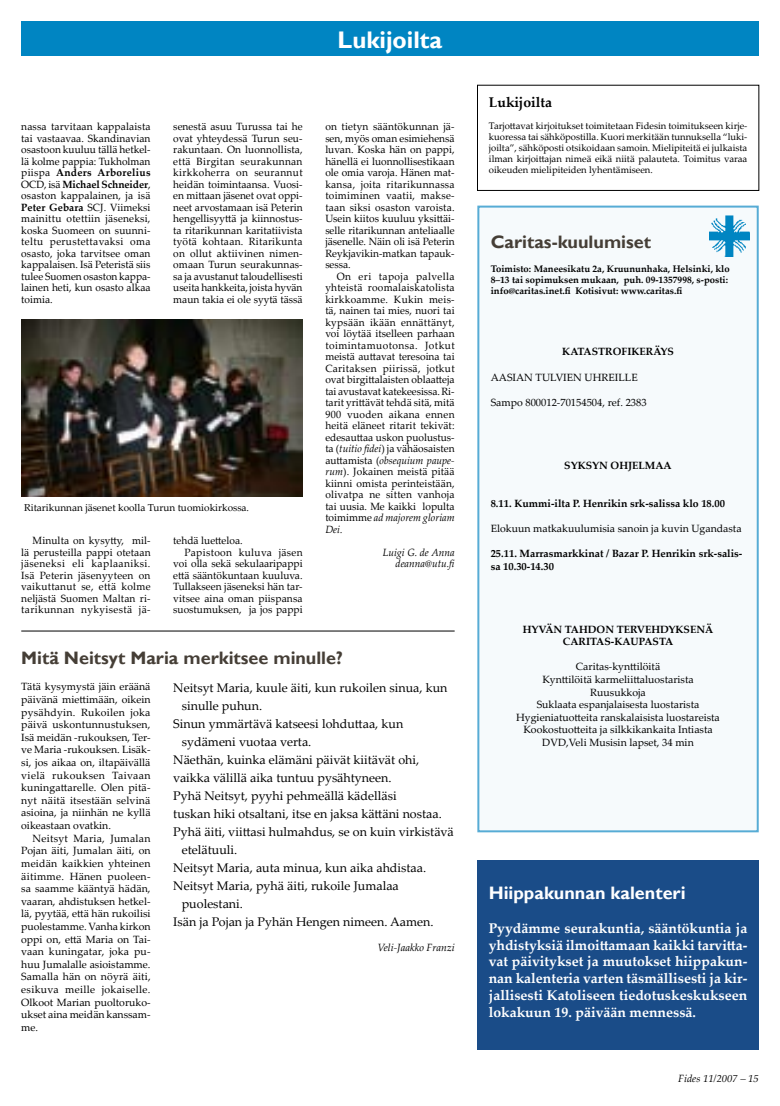
<style>
.page{position:relative;width:780px;height:1106px;background:#fff}
.page>*{position:absolute;margin:0;border:0;box-sizing:border-box;transform-origin:0 0}
.t1{font:700 24px "Gill Sans";color:#fff}
.t2{font:700 18px "Gill Sans";color:#453e36}
.t3{font:700 18px "Gill Sans";color:#fff}
.t4{font:700 14px/16.8px "Palatino Linotype";color:#fff;text-align:justify}
.t5{font:700 14px "Palatino Linotype";color:#000}
.t6{font:12.5px "Palatino Linotype";color:#000}
.t7{font:10.5px/11.5px "Palatino Linotype";color:#000;text-align:justify}
.t8{font:700 10.5px/12.6px "Palatino Linotype";color:#000}
.t9{font:italic 10.5px/11.5px "Palatino Linotype";color:#000;text-align:right}
.t10{font:10.5px "Palatino Linotype";letter-spacing:.035em;color:#000}
.t11{font:10px "Palatino Linotype";color:#000}
.t12{font:9.5px/11px "Palatino Linotype";color:#000;text-align:justify}
.t13{font:700 9.5px/11px "Palatino Linotype";color:#000}
.s1{font-weight:700}
.s2{font-style:italic}
</style>
<div class="page">
<div style="left:0;top:21px;width:758px;height:34px;background:#0085c2"></div>
<div style="left:0;top:21px;width:21px;height:35px;background:#fff"></div>
<div style="left:478px;top:207px;width:279px;height:624px;background:#f6fafc"></div>
<div style="left:477px;top:206px;width:281px;height:626px;border:2px solid #57acd5"></div>
<img style="left:709px;top:216px;width:40px;height:40px">
<div style="left:477px;top:860px;width:281px;height:189px;background:#1a4c88"></div>
<img style="left:21px;top:319px;width:281px;height:178px">
<hr style="left:21px;top:631px;width:433px;height:1px;background:#000">
<h1 class="t1" style="left:337px;top:25px;width:106px">Lukijoilta</h1>
<p class="t7" style="left:21px;top:120px;width:131px">nassa tarvitaan kappalaista tai vastaavaa. Skandinavian osastoon kuuluu tällä hetkel&shy;lä kolme pappia: Tukholman piispa <span class="s1">Anders Arborelius </span>OCD, isä <span class="s1">Michael Schneider</span>, osaston kappalainen, ja isä <span class="s1">Peter Gebara</span> SCJ. Viimeksi mainittu otettiin jäseneksi, koska Suomeen on suunni&shy;teltu perustettavaksi oma osasto, joka tarvitsee oman kappalaisen. Isä Peteristä siis tulee Suomen osaston kappa&shy;lainen heti, kun osasto alkaa toimia.</p>
<p class="t7" style="left:173px;top:120px;width:131px">senestä asuu Turussa tai he ovat yhteydessä Turun seu&shy;rakuntaan. On luonnollista, että Birgitan seurakunnan kirkkoherra on seurannut heidän toimintaansa. Vuosi&shy;en mittaan jäsenet ovat oppi&shy;neet arvostamaan isä Peterin hengellisyyttä ja kiinnostus&shy;ta ritarikunnan karitatiivista työtä kohtaan. Ritarikunta on ollut aktiivinen nimen&shy;omaan Turun seurakunnas&shy;sa ja avustanut taloudellisesti useita hankkeita, joista hyvän maun takia ei ole syytä tässä</p>
<p class="t11" style="left:24px;top:501px;width:226px">Ritarikunnan jäsenet koolla Turun tuomiokirkossa.</p>
<p class="t7" style="left:21px;top:534px;width:131px;text-indent:11px">Minulta on kysytty, mil&shy;lä perusteilla pappi otetaan jäseneksi eli kaplaaniksi.<br>Isä Peterin jäsenyyteen on vaikuttanut se, että kolme neljästä Suomen Maltan ri&shy;tarikunnan nykyisestä jä-</p>
<p class="t7" style="left:173px;top:534px;width:71px">tehdä luetteloa.</p>
<p class="t10" style="left:185px;top:545px;width:119px">Papistoon kuluva jäsen</p>
<p class="t7" style="left:173px;top:557px;width:131px">voi olla sekä sekulaaripappi</p>
<p class="t7" style="left:173px;top:569px;width:131px">että sääntökuntaan kuuluva.</p>
<p class="t7" style="left:173px;top:580px;width:131px">Tullakseen jäseneksi hän tar-</p>
<p class="t7" style="left:173px;top:592px;width:131px">vitsee aina oman piispansa</p>
<p class="t7" style="left:173px;top:603px;width:131px">suostumuksen, ja jos pappi</p>
<p class="t7" style="left:325px;top:120px;width:131px">on tietyn sääntökunnan jä&shy;sen, myös oman esimiehensä luvan. Koska hän on pappi, hänellä ei luonnollisestikaan ole omia varoja. Hänen mat&shy;kansa, joita ritarikunnassa toimiminen vaatii, makse&shy;taan siksi osaston varoista.<br>Usein kiitos kuuluu yksittäi&shy;selle ritarikunnan anteliaalle jäsenelle. Näin oli isä Peterin Reykjavikin-matkan tapauk&shy;sessa.</p>
<p class="t7" style="left:325px;top:270px;width:131px;text-indent:11px">On eri tapoja palvella yhteistä roomalaiskatolista kirkkoamme. Kukin meis&shy;tä, nainen tai mies, nuori tai kypsään ikään ennättänyt, voi löytää itselleen parhaan toimintamuotonsa. Jotkut meistä auttavat teresoina tai Caritaksen piirissä, jotkut ovat birgittalaisten oblaatteja tai avustavat katekeesissa. Ri&shy;tarit yrittävät tehdä sitä, mitä 900 vuoden aikana ennen heitä eläneet ritarit tekivät: edesauttaa uskon puolustus&shy;ta (<span class="s2">tuitio fidei</span>) ja vähäosaisten auttamista (<span class="s2">obsequium paupe&shy;rum</span>). Jokainen meistä pitää kiinni omista perinteistään, olivatpa ne sitten vanhoja tai uusia. Me kaikki lopulta toimimme <span class="s2">ad majorem gloriam Dei.</span></p>
<p class="t9" style="left:383px;top:546px;width:75px">Luigi G. de Anna deanna@utu.fi</p>
<h2 class="t2" style="left:21px;top:647px;width:323px">Mitä Neitsyt Maria merkitsee minulle?</h2>
<p class="t7" style="left:21px;top:680px;width:131px;line-height:12.6px">Tätä kysymystä jäin eräänä päivänä miettimään, oikein pysähdyin. Rukoilen joka päivä uskontunnustuksen, Isä meidän -rukouksen, Ter&shy;ve Maria -rukouksen. Lisäk&shy;si, jos aikaa on, iltapäivällä vielä rukouksen Taivaan kuningattarelle. Olen pitä&shy;nyt näitä itsestään selvinä asioina, ja niinhän ne kyllä oikeastaan ovatkin.</p>
<p class="t7" style="left:21px;top:831px;width:131px;line-height:12.6px;text-indent:11px">Neitsyt Maria, Jumalan Pojan äiti, Jumalan äiti, on meidän kaikkien yhteinen äitimme. Hänen puoleen&shy;sa saamme kääntyä hädän, vaaran, ahdistuksen hetkel&shy;lä, pyytää, että hän rukoilisi puolestamme. Vanha kirkon oppi on, että Maria on Tai&shy;vaan kuningatar, joka pu&shy;huu Jumalalle asioistamme.<br>Samalla hän on nöyrä äiti, esikuva meille jokaiselle.<br>Olkoot Marian puoltoruko&shy;ukset aina meidän kanssam&shy;me.</p>
<p class="t6" style="left:173px;top:678px;width:276px">Neitsyt Maria, kuule äiti, kun rukoilen sinua, kun</p>
<p class="t6" style="left:182px;top:696px;width:82px">sinulle puhun.</p>
<p class="t6" style="left:173px;top:714px;width:231px">Sinun ymmärtävä katseesi lohduttaa, kun</p>
<p class="t6" style="left:182px;top:732px;width:131px">sydämeni vuotaa verta.</p>
<p class="t6" style="left:173px;top:750px;width:247px">Näethän, kuinka elämäni päivät kiitävät ohi,</p>
<p class="t6" style="left:173px;top:768px;width:220px">vaikka välillä aika tuntuu pysähtyneen.</p>
<p class="t6" style="left:173px;top:786px;width:225px">Pyhä Neitsyt, pyyhi pehmeällä kädelläsi</p>
<p class="t6" style="left:173px;top:804px;width:270px">tuskan hiki otsaltani, itse en jaksa kättäni nostaa.</p>
<p class="t6" style="left:173px;top:822px;width:282px">Pyhä äiti, viittasi hulmahdus, se on kuin virkistävä</p>
<p class="t6" style="left:182px;top:840px;width:57px">etelätuuli.</p>
<p class="t6" style="left:173px;top:858px;width:254px">Neitsyt Maria, auta minua, kun aika ahdistaa.</p>
<p class="t6" style="left:173px;top:876px;width:227px">Neitsyt Maria, pyhä äiti, rukoile Jumalaa</p>
<p class="t6" style="left:182px;top:894px;width:63px">puolestani.</p>
<p class="t6" style="left:173px;top:912px;width:262px">Isän ja Pojan ja Pyhän Hengen nimeen. Aamen.</p>
<p class="t9" style="left:378px;top:941px;width:78px">Veli-Jaakko Franzi</p>
<h3 class="t5" style="left:489px;top:92px;width:65px">Lukijoilta</h3>
<p class="t12" style="left:489px;top:120px;width:260px">Tarjottavat kirjoitukset toimitetaan Fidesin toimitukseen kirje&shy;kuoressa tai sähköpostilla. Kuori merkitään tunnuksella “luki&shy;joilta”, sähköposti otsikoidaan samoin. Mielipiteitä ei julkaista ilman kirjoittajan nimeä eikä niitä palauteta. Toimitus varaa oikeuden mielipiteiden lyhentämiseen.</p>
<h2 class="t2" style="left:490px;top:231px;width:162px">Caritas-kuulumiset</h2>
<p class="t13" style="left:490px;top:263px;width:240px">Toimisto: Maneesikatu 2a, Kruununhaka, Helsinki, klo<br>8–13 tai sopimuksen mukaan, puh. 09-1357998, s-posti: info@caritas.inet.fi Kotisivut: www.caritas.fi</p>
<p class="t8" style="left:562px;top:345px;width:113px">KATASTROFIKERÄYS</p>
<p class="t7" style="left:490px;top:371px;width:148px">AASIAN TULVIEN UHREILLE</p>
<p class="t7" style="left:490px;top:396px;width:157px">Sampo 800012-70154504, ref. 2383</p>
<p class="t8" style="left:564px;top:458px;width:109px">SYKSYN OHJELMAA</p>
<p class="t8" style="left:490px;top:496px;width:236px">8.11. Kummi-ilta P. Henrikin srk-salissa klo 18.00</p>
<p class="t7" style="left:490px;top:522px;width:252px">Elokuun matkakuulumisia sanoin ja kuvin Ugandasta</p>
<p class="t8" style="left:490px;top:546px;width:253px">25.11. Marrasmarkkinat / Bazar P. Henrikin srk-salis&shy;sa 10.30-14.30</p>
<p class="t8" style="left:523px;top:622px;width:192px;text-align:center">HYVÄN TAHDON TERVEHDYKSENÄ<br>CARITAS-KAUPASTA</p>
<p class="t7" style="left:516px;top:660px;width:205px;line-height:12.6px;text-align:center">Caritas-kynttilöitä<br>Kynttilöitä karmeliittaluostarista Ruusukkoja<br>Suklaata espanjalaisesta luostarista Hygieniatuotteita ranskalaisista luostareista Kookostuotteita ja silkkikankaita Intiasta DVD,Veli Musisin lapset, 34 min</p>
<h2 class="t3" style="left:488px;top:882px;width:198px">Hiippakunnan kalenteri</h2>
<p class="t4" style="left:488px;top:919px;width:260px">Pyydämme seurakuntia, sääntökuntia ja yhdistyksiä ilmoittamaan kaikki tarvitta&shy;vat päivitykset ja muutokset hiippakun&shy;nan kalenteria varten täsmällisesti ja kir&shy;jallisesti Katoliseen tiedotuskeskukseen lokakuun 19. päivään mennessä.</p>
<p class="t9" style="left:678px;top:1072px;width:82px">Fides 11/2007 – 15</p>
</div>
